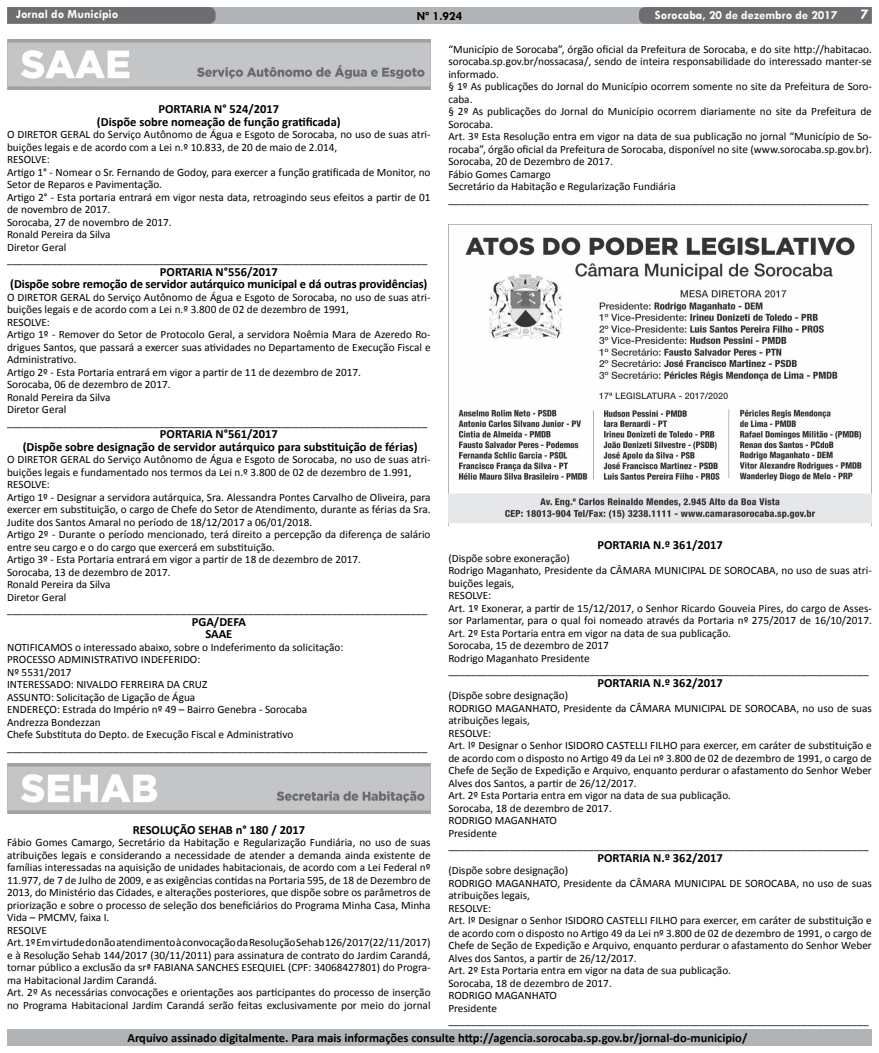
<style>
.page{position:relative;width:879px;height:1053px;background:#fff}
.page>*{position:absolute;margin:0;border:0;box-sizing:border-box;transform-origin:0 0}
.t1{font:700 15px "Tw Cen";color:#fff}
.t2{font:700 12.5px/12.5px "Calibri";color:#000;text-align:center}
.t3{font:700 12.5px "Tw Cen";color:#fff}
.t4{font:700 12.5px "Tw Cen";color:#000}
.t5{font:11.25px/12.5px "Calibri";color:#000}
.s1{font-size:15px}
</style>
<div class="page">
<div style="left:7px;top:7px;width:865px;height:17px;background:#b1b4b6"></div>
<div style="left:639px;top:7px;width:237px;height:17px;background:#6d6e71;border-radius:6px"></div>
<svg style="left:667px;top:4px;width:212px;height:25px"></svg>
<svg style="left:7px;top:7px;width:209px;height:17px;background:#6e7072"></svg>
<div style="left:7px;top:1029px;width:865px;height:16px;background:#b1b4b6"></div>
<img style="left:7px;top:39px;width:424px;height:50px">
<img style="left:7px;top:763px;width:424px;height:50px">
<img style="left:448px;top:224px;width:424px;height:302px">
<p class="t3" style="left:16px;top:7px;width:104px">Jornal do Município</p>
<p class="t4" style="left:417px;top:9px;width:47px">Nº 1.924</p>
<p class="t3" style="left:655px;top:8px;width:184px">Sorocaba, 20 de dezembro de 2017</p>
<h1 class="t1" style="left:860px;top:6px;width:9px">7</h1>
<p class="t3" style="left:12px;top:8px;width:204px"><span class="s1">7</span> Sorocaba, 15 de dezembro de 2017</p>
<p class="t4" style="left:456px;top:8px;width:8px">1</p>
<p class="t3" style="left:761px;top:7px;width:105px">Jornal o Município</p>
<p class="t2" style="left:97px;top:103px;width:245px">PORTARIA N° 524/2017<br>(Dispõe sobre nomeação de função gratificada)</p>
<p class="t5" style="left:7px;top:128px;width:425px">O DIRETOR GERAL do Serviço Autônomo de Água e Esgoto de Sorocaba, no uso de suas atri&shy;buições legais e de acordo com a Lei n.º 10.833, de 20 de maio de 2.014,<br>RESOLVE:<br>Artigo 1° - Nomear o Sr. Fernando de Godoy, para exercer a função gratificada de Monitor, no Setor de Reparos e Pavimentação.<br>Artigo 2° - Esta portaria entrará em vigor nesta data, retroagindo seus efeitos a partir de 01 de novembro de 2017.<br>Sorocaba, 27 de novembro de 2017.<br>Ronald Pereira da Silva<br>Diretor Geral ___________________________________________________________________________</p>
<p class="t2" style="left:10px;top:265px;width:419px">PORTARIA N°556/2017<br>(Dispõe sobre remoção de servidor autárquico municipal e dá outras providências)</p>
<p class="t5" style="left:7px;top:290px;width:425px">O DIRETOR GERAL do Serviço Autônomo de Água e Esgoto de Sorocaba, no uso de suas atri&shy;buições legais e de acordo com a Lei n.º 3.800 de 02 de dezembro de 1991,<br>RESOLVE:<br>Artigo 1º - Remover do Setor de Protocolo Geral, a servidora Noêmia Mara de Azeredo Ro&shy;drigues Santos, que passará a exercer suas atividades no Departamento de Execução Fiscal e Administrativo.<br>Artigo 2º - Esta Portaria entrará em vigor a partir de 11 de dezembro de 2017.<br>Sorocaba, 06 de dezembro de 2017.<br>Ronald Pereira da Silva<br>Diretor Geral ___________________________________________________________________________</p>
<p class="t2" style="left:23px;top:428px;width:397px">PORTARIA N°561/2017<br>(Dispõe sobre designação de servidor autárquico para substituição de férias)</p>
<p class="t5" style="left:7px;top:453px;width:425px">O DIRETOR GERAL do Serviço Autônomo de Água e Esgoto de Sorocaba, no uso de suas atri&shy;buições legais e fundamentado nos termos da Lei n.º 3.800 de 02 de dezembro de 1.991, RESOLVE:<br>Artigo 1º - Designar a servidora autárquica, Sra. Alessandra Pontes Carvalho de Oliveira, para exercer em substituição, o cargo de Chefe do Setor de Atendimento, durante as férias da Sra.<br>Judite dos Santos Amaral no período de 18/12/2017 a 06/01/2018.<br>Artigo 2º - Durante o período mencionado, terá direito a percepção da diferença de salário entre seu cargo e o do cargo que exercerá em substituição.<br>Artigo 3º - Esta Portaria entrará em vigor a partir de 18 de dezembro de 2017.<br>Sorocaba, 13 de dezembro de 2017.<br>Ronald Pereira da Silva<br>Diretor Geral ___________________________________________________________________________</p>
<p class="t2" style="left:192px;top:615px;width:56px">PGA/DEFA<br>SAAE</p>
<p class="t5" style="left:7px;top:640px;width:422px">NOTIFICAMOS o interessado abaixo, sobre o Indeferimento da solicitação:<br>PROCESSO ADMINISTRATIVO INDEFERIDO:<br>Nº 5531/2017<br>INTERESSADO: NIVALDO FERREIRA DA CRUZ<br>ASSUNTO: Solicitação de Ligação de Água<br>ENDEREÇO: Estrada do Império nº 49 – Bairro Genebra - Sorocaba<br>Andrezza Bondezzan<br>Chefe Substituta do Depto. de Execução Fiscal e Administrativo ___________________________________________________________________________</p>
<p class="t2" style="left:133px;top:823px;width:174px">RESOLUÇÃO SEHAB n° 180 / 2017</p>
<p class="t5" style="left:7px;top:836px;width:425px">Fábio Gomes Camargo, Secretário da Habitação e Regularização Fundiária, no uso de suas atribuições legais e considerando a necessidade de atender a demanda ainda existente de famílias interessadas na aquisição de unidades habitacionais, de acordo com a Lei Federal nº 11.977, de 7 de Julho de 2009, e as exigências contidas na Portaria 595, de 18 de Dezembro de 2013, do Ministério das Cidades, e alterações posteriores, que dispõe sobre os parâmetros de priorização e sobre o processo de seleção dos beneficiários do Programa Minha Casa, Minha Vida – PMCMV, faixa I.<br>RESOLVE<br>Art. 1º Em virtude do não atendimento à convocação da Resolução Sehab 126/2017(22/11/2017) e à Resolução Sehab 144/2017 (30/11/2011) para assinatura de contrato do Jardim Carandá, tornar público a exclusão da srª FABIANA SANCHES ESEQUIEL (CPF: 34068427801) do Progra&shy;ma Habitacional Jardim Carandá.<br>Art. 2º As necessárias convocações e orientações aos participantes do processo de inserção no Programa Habitacional Jardim Carandá serão feitas exclusivamente por meio do jornal</p>
<p class="t5" style="left:448px;top:43px;width:425px">“Município de Sorocaba”, órgão oficial da Prefeitura de Sorocaba, e do site http://habitacao. sorocaba.sp.gov.br/nossacasa/, sendo de inteira responsabilidade do interessado manter-se informado.<br>§ 1º As publicações do Jornal do Município ocorrem somente no site da Prefeitura de Soro&shy;caba.<br>§ 2º As publicações do Jornal do Município ocorrem diariamente no site da Prefeitura de Sorocaba.<br>Art. 3º Esta Resolução entra em vigor na data de sua publicação no jornal “Município de So&shy;rocaba”, órgão oficial da Prefeitura de Sorocaba, disponível no site (www.sorocaba.sp.gov.br).<br>Sorocaba, 20 de Dezembro de 2017.<br>Fábio Gomes Camargo<br>Secretário da Habitação e Regularização Fundiária ___________________________________________________________________________</p>
<p class="t2" style="left:597px;top:538px;width:127px">PORTARIA N.º 361/2017</p>
<p class="t5" style="left:448px;top:551px;width:425px">(Dispõe sobre exoneração)<br>Rodrigo Maganhato, Presidente da CÂMARA MUNICIPAL DE SOROCABA, no uso de suas atri&shy;buições legais,<br>RESOLVE:<br>Art. 1º Exonerar, a partir de 15/12/2017, o Senhor Ricardo Gouveia Pires, do cargo de Asses&shy;sor Parlamentar, para o qual foi nomeado através da Portaria nº 275/2017 de 16/10/2017.<br>Art. 2º Esta Portaria entra em vigor na data de sua publicação.<br>Sorocaba, 15 de dezembro de 2017<br>Rodrigo Maganhato Presidente ___________________________________________________________________________</p>
<p class="t2" style="left:597px;top:676px;width:127px">PORTARIA N.º 362/2017</p>
<p class="t5" style="left:448px;top:689px;width:425px">(Dispõe sobre designação)<br>RODRIGO MAGANHATO, Presidente da CÂMARA MUNICIPAL DE SOROCABA, no uso de suas atribuições legais,<br>RESOLVE:<br>Art. lº Designar o Senhor ISIDORO CASTELLI FILHO para exercer, em caráter de substituição e de acordo com o disposto no Artigo 49 da Lei nº 3.800 de 02 de dezembro de 1991, o cargo de Chefe de Seção de Expedição e Arquivo, enquanto perdurar o afastamento do Senhor Weber Alves dos Santos, a partir de 26/12/2017.<br>Art. 2º Esta Portaria entra em vigor na data de sua publicação.<br>Sorocaba, 18 de dezembro de 2017.<br>RODRIGO MAGANHATO<br>Presidente ___________________________________________________________________________</p>
<p class="t2" style="left:597px;top:851px;width:127px">PORTARIA N.º 362/2017</p>
<p class="t5" style="left:448px;top:864px;width:425px">(Dispõe sobre designação)<br>RODRIGO MAGANHATO, Presidente da CÂMARA MUNICIPAL DE SOROCABA, no uso de suas atribuições legais,<br>RESOLVE:<br>Art. lº Designar o Senhor ISIDORO CASTELLI FILHO para exercer, em caráter de substituição e de acordo com o disposto no Artigo 49 da Lei nº 3.800 de 02 de dezembro de 1991, o cargo de Chefe de Seção de Expedição e Arquivo, enquanto perdurar o afastamento do Senhor Weber Alves dos Santos, a partir de 26/12/2017.<br>Art. 2º Esta Portaria entra em vigor na data de sua publicação.<br>Sorocaba, 18 de dezembro de 2017.<br>RODRIGO MAGANHATO<br>Presidente ___________________________________________________________________________</p>
<p class="t2" style="left:127px;top:1031px;width:621px">Arquivo assinado digitalmente. Para mais informações consulte http://agencia.sorocaba.sp.gov.br/jornal-do-municipio/</p>
</div>
